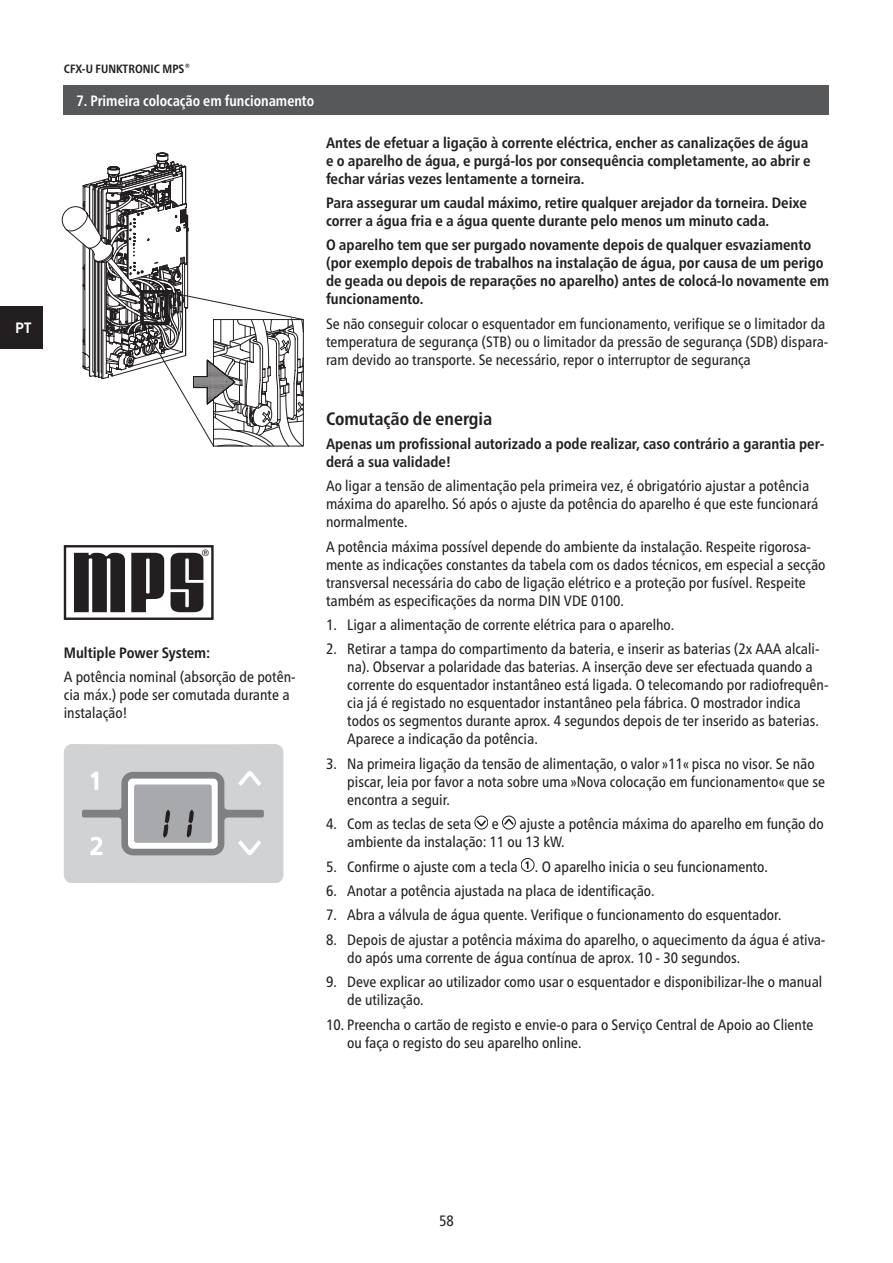
<style>
.page{position:relative;width:893px;height:1263px;background:#fff}
.page>*{position:absolute;margin:0;border:0;box-sizing:border-box;transform-origin:0 0}
.t1{font:700 condensed 18px "Frutiger Neue LTW1 G";color:#231f20}
.t2{font:condensed 15px/18px "Frutiger Neue LTW1 G";color:#231f20}
.t3{font:700 condensed 15px/18px "Frutiger Neue LTW1 G";color:#231f20}
.t4{font:700 condensed 15px "Frutiger Neue LTW1 G";color:#fff;scale:.95 1}
.t5{font:700 15px "Brandon Text";color:#fff}
.t6{font:700 condensed 12px "Frutiger Neue LTW1 G";color:#231f20}
.t7{font:300 9.15px "Frutiger LT Std";color:#231f20}
</style>
<div class="page">
<div style="left:0;top:306px;width:43px;height:43px;background:#231f20"></div>
<svg style="left:74px;top:553px;width:51px;height:59px;background:#403d3e"></svg>
<svg style="left:131px;top:553px;width:33px;height:59px"></svg>
<svg style="left:171px;top:553px;width:32px;height:59px;background:#413e3f"></svg>
<div style="left:64px;top:545px;width:150px;height:75px;border:2px solid #231f20"></div>
<div style="left:64px;top:85px;width:765px;height:30px;background:#57585a"></div>
<svg style="left:66px;top:153px;width:238px;height:294px"></svg>
<div style="left:140px;top:290px;width:29px;height:35px;border:4px solid #231f20"></div>
<svg style="left:64px;top:744px;width:219px;height:139px;background:#c5c6c8"></svg>
<div style="left:475px;top:816px;width:13px;height:13px;border:1px solid #231f20;border-radius:50%"></div>
<svg style="left:476px;top:820px;width:10px;height:6px"></svg>
<div style="left:502px;top:816px;width:13px;height:13px;border:1px solid #231f20;border-radius:50%"></div>
<svg style="left:504px;top:818px;width:10px;height:7px"></svg>
<svg style="left:521px;top:858px;width:13px;height:14px"></svg>
<div style="left:521px;top:858px;width:13px;height:14px;border:1px solid #231f20;border-radius:50%"></div>
<svg style="left:525px;top:861px;width:3px;height:8px"></svg>
<p class="t5" style="left:15px;top:317px;width:18px">PT</p>
<p class="t6" style="left:64px;top:62px;width:128px">CFX-U FUNKTRONIC MPS®</p>
<p class="t4" style="left:77px;top:92px;width:252px">7. Primeira colocação em funcionamento</p>
<p class="t3" style="left:326px;top:133px;width:486px">Antes de efetuar a ligação à corrente eléctrica, encher as canalizações de água e o aparelho de água, e purgá-los por consequência completamente, ao abrir e fechar várias vezes lentamente a torneira.</p>
<p class="t3" style="left:326px;top:194px;width:482px">Para assegurar um caudal máximo, retire qualquer arejador da torneira. Deixe correr a água fria e a água quente durante pelo menos um minuto cada.</p>
<p class="t3" style="left:326px;top:236px;width:505px">O aparelho tem que ser purgado novamente depois de qualquer esvaziamento (por exemplo depois de trabalhos na instalação de água, por causa de um perigo de geada ou depois de reparações no aparelho) antes de colocá-lo novamente em funcionamento.</p>
<p class="t2" style="left:326px;top:314px;width:504px">Se não conseguir colocar o esquentador em funcionamento, verifique se o limitador da temperatura de segurança (STB) ou o limitador da pressão de segurança (SDB) dispara&shy;ram devido ao transporte. Se necessário, repor o interruptor de segurança</p>
<p class="t7" style="left:202px;top:547px;width:9px">®</p>
<p class="t3" style="left:64px;top:643px;width:148px">Multiple Power System:</p>
<p class="t2" style="left:64px;top:668px;width:233px">A potência nominal (absorção de potên&shy;cia máx.) pode ser comutada durante a instalação!</p>
<p class="t1" style="left:326px;top:408px;width:168px">Comutação de energia</p>
<p class="t3" style="left:326px;top:435px;width:500px">Apenas um profissional autorizado a pode realizar, caso contrário a garantia per&shy;derá a sua validade!</p>
<p class="t2" style="left:326px;top:477px;width:494px">Ao ligar a tensão de alimentação pela primeira vez, é obrigatório ajustar a potência máxima do aparelho. Só após o ajuste da potência do aparelho é que este funcionará normalmente.</p>
<p class="t2" style="left:326px;top:537px;width:501px">A potência máxima possível depende do ambiente da instalação. Respeite rigorosa&shy;mente as indicações constantes da tabela com os dados técnicos, em especial a secção transversal necessária do cabo de ligação elétrico e a proteção por fusível. Respeite também as especificações da norma DIN VDE 0100.</p>
<p class="t2" style="left:326px;top:616px;width:350px">1. Ligar a alimentação de corrente elétrica para o aparelho.</p>
<p class="t2" style="left:347px;top:640px;width:483px;text-indent:-21px">2. Retirar a tampa do compartimento da bateria, e inserir as baterias (2x AAA alcali&shy;na). Observar a polaridade das baterias. A inserção deve ser efectuada quando a corrente do esquentador instantâneo está ligada. O telecomando por radiofrequên&shy;cia já é registado no esquentador instantâneo pela fábrica. O mostrador indica todos os segmentos durante aprox. 4 segundos depois de ter inserido as baterias.<br>Aparece a indicação da potência.</p>
<p class="t2" style="left:347px;top:754px;width:479px;text-indent:-21px">3. Na primeira ligação da tensão de alimentação, o valor »11« pisca no visor. Se não piscar, leia por favor a nota sobre uma »Nova colocação em funcionamento« que se encontra a seguir.</p>
<p class="t2" style="left:326px;top:815px;width:147px">4. Com as teclas de seta</p>
<p class="t2" style="left:492px;top:815px;width:9px">e</p>
<p class="t2" style="left:347px;top:815px;width:478px;text-indent:172px">ajuste a potência máxima do aparelho em função do ambiente da instalação: 11 ou 13 kW.</p>
<p class="t2" style="left:326px;top:857px;width:443px">5. Confirme o ajuste com a tecla . O aparelho inicia o seu funcionamento.</p>
<p class="t2" style="left:326px;top:882px;width:330px">6. Anotar a potência ajustada na placa de identificação.</p>
<p class="t2" style="left:326px;top:906px;width:457px">7. Abra a válvula de água quente. Verifique o funcionamento do esquentador.</p>
<p class="t2" style="left:347px;top:930px;width:480px;text-indent:-21px">8. Depois de ajustar a potência máxima do aparelho, o aquecimento da água é ativa&shy;do após uma corrente de água contínua de aprox. 10 - 30 segundos.</p>
<p class="t2" style="left:347px;top:973px;width:476px;text-indent:-21px">9. Deve explicar ao utilizador como usar o esquentador e disponibilizar-lhe o manual de utilização.</p>
<p class="t2" style="left:347px;top:1015px;width:468px;text-indent:-21px">10. Preencha o cartão de registo e envie-o para o Serviço Central de Apoio ao Cliente ou faça o registo do seu aparelho online.</p>
<p class="t2" style="left:439px;top:1212px;width:16px">58</p>
</div>
